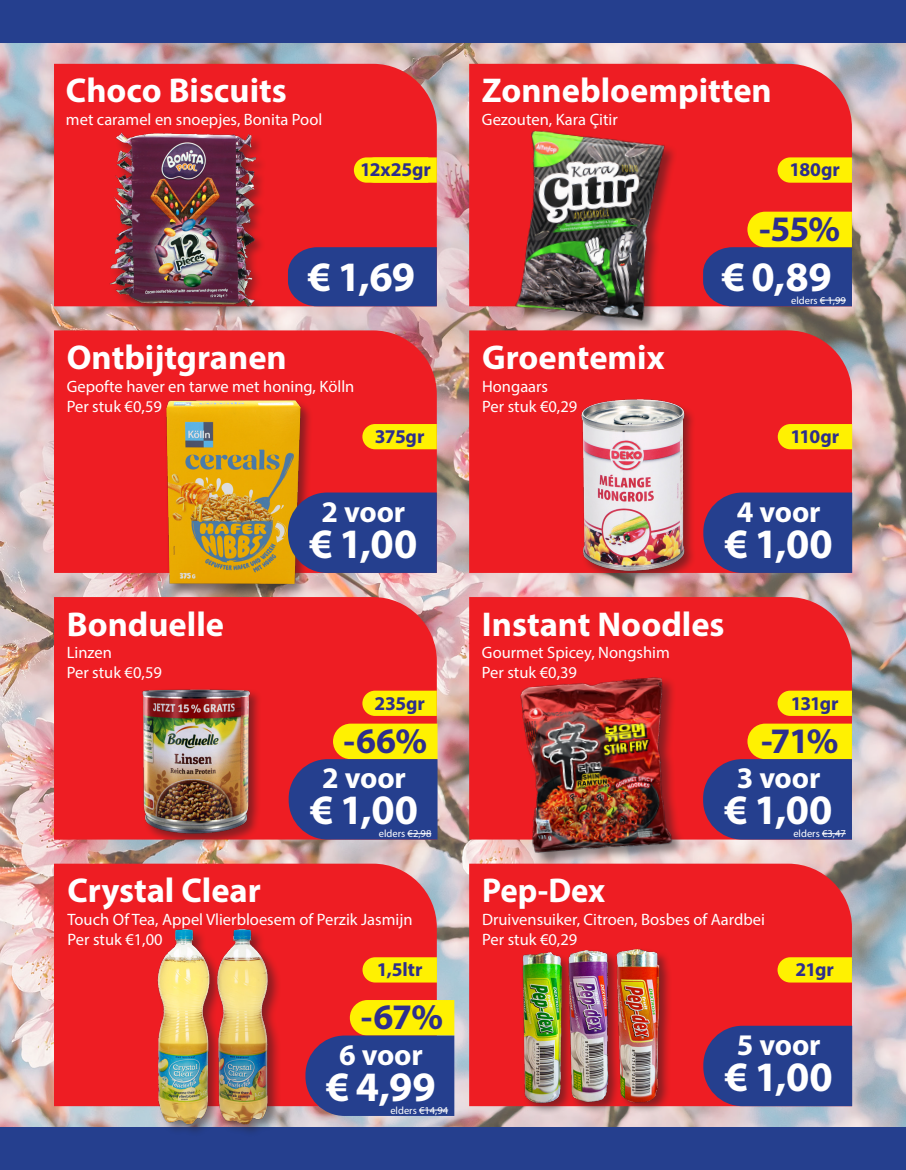
<style>
.page{position:relative;width:906px;height:1170px;background:#fff}
.page>*{position:absolute;margin:0;border:0;box-sizing:border-box;transform-origin:0 0}
.intro{font:700 42px "Myriad Pro";letter-spacing:.005em;color:#fff}
.intro-2{font:700 36px "Myriad Pro";letter-spacing:-.03em;color:#2d2e8d}
.t1{font:700 34.5px "Myriad Pro";color:#fff}
.t2{font:700 34.5px "Myriad Pro";color:#fff;scale:.95 1}
.intro-3{font:700 30px "Myriad Pro";letter-spacing:-.005em;color:#fff}
.intro-4{font:700 19.5px "Myriad Pro";letter-spacing:-.01em;color:#2d2e8d}
.t3{font:16.5px "Myriad Pro";color:#fff}
.t4{font:10.5px "Myriad Pro";color:#fff}
</style>
<div class="page">
<img style="left:0;top:43px;width:906px;height:1084px">
<div style="left:54px;top:64px;width:383px;height:242px;background:#ee1d23"></div>
<div style="left:469px;top:64px;width:383px;height:242px;background:#ee1d23"></div>
<div style="left:54px;top:863px;width:383px;height:243px;background:#ee1d23"></div>
<div style="left:469px;top:863px;width:383px;height:243px;background:#ee1d23"></div>
<div style="left:54px;top:330px;width:383px;height:243px;background:#ee1d23"></div>
<div style="left:469px;top:330px;width:383px;height:243px;background:#ee1d23"></div>
<div style="left:54px;top:597px;width:383px;height:242px;background:#ee1d23"></div>
<div style="left:469px;top:597px;width:383px;height:242px;background:#ee1d23"></div>
<div style="left:0;top:0;width:906px;height:43px;background:#253f8e"></div>
<div style="left:0;top:1127px;width:906px;height:42px;background:#253f8e"></div>
<div style="left:579px;top:398px;width:117px;height:185px;background:#231f20;opacity:.5"></div>
<img style="left:579px;top:391px;width:107px;height:187px">
<div style="left:519px;top:676px;width:167px;height:190px;background:#231f20;opacity:.5"></div>
<img style="left:513px;top:669px;width:171px;height:192px">
<div style="left:514px;top:130px;width:164px;height:204px;background:#231f20;opacity:.5"></div>
<img style="left:497px;top:122px;width:176px;height:208px">
<div style="left:164px;top:399px;width:149px;height:198px;background:#231f20;opacity:.5"></div>
<img style="left:158px;top:395px;width:149px;height:195px">
<div style="left:521px;top:947px;width:151px;height:168px;background:#231f20;opacity:.5"></div>
<img style="left:611px;top:943px;width:52px;height:163px">
<img style="left:562px;top:944px;width:52px;height:163px">
<img style="left:517px;top:945px;width:48px;height:164px">
<div style="left:109px;top:132px;width:158px;height:186px;background:#231f20;opacity:.5"></div>
<img style="left:104px;top:128px;width:157px;height:183px">
<div style="left:216px;top:927px;width:65px;height:210px;background:#231f20;opacity:.5"></div>
<img style="left:216px;top:922px;width:55px;height:208px">
<div style="left:157px;top:927px;width:66px;height:210px;background:#231f20;opacity:.5"></div>
<img style="left:156px;top:922px;width:60px;height:208px">
<svg style="left:362px;top:690px;width:75px;height:25px;background:#fde303"></svg>
<svg style="left:362px;top:957px;width:75px;height:25px;background:#fee502"></svg>
<div style="left:362px;top:424px;width:75px;height:25px;background:#fff101"></div>
<svg style="left:777px;top:690px;width:75px;height:25px;background:#fde303"></svg>
<div style="left:777px;top:424px;width:75px;height:25px;background:#fff101"></div>
<svg style="left:288px;top:492px;width:149px;height:81px;background:#304186"></svg>
<svg style="left:777px;top:957px;width:75px;height:25px;background:#fee502"></svg>
<svg style="left:289px;top:723px;width:148px;height:116px;background:#6f5e61"></svg>
<svg style="left:703px;top:492px;width:149px;height:81px;background:#313c87"></svg>
<svg style="left:703px;top:723px;width:149px;height:116px;background:#6e5f61"></svg>
<svg style="left:703px;top:1025px;width:149px;height:81px;background:#323c86"></svg>
<svg style="left:305px;top:999px;width:149px;height:116px;background:#6f6062"></svg>
<div style="left:288px;top:247px;width:149px;height:59px;background:#253f8e"></div>
<svg style="left:777px;top:157px;width:75px;height:26px;background:#fde103"></svg>
<svg style="left:703px;top:212px;width:149px;height:94px;background:#79675a"></svg>
<svg style="left:354px;top:157px;width:83px;height:26px;background:#fee602"></svg>
<div style="left:141px;top:687px;width:121px;height:159px;background:#231f20;opacity:.5"></div>
<img style="left:135px;top:681px;width:120px;height:160px">
<p class="t1" style="left:66px;top:68px;width:222px">Choco Biscuits</p>
<p class="t3" style="left:66px;top:109px;width:258px">met caramel en snoepjes, Bonita Pool</p>
<p class="intro-4" style="left:360px;top:157px;width:72px">12x25gr</p>
<p class="intro" style="left:308px;top:249px;width:109px">€ 1,69</p>
<p class="t1" style="left:67px;top:335px;width:221px">Ontbijtgranen</p>
<p class="t3" style="left:67px;top:376px;width:289px">Gepofte haver en tarwe met honing, Kölln</p>
<p class="t3" style="left:67px;top:396px;width:97px">Per stuk €0,59</p>
<p class="intro-4" style="left:375px;top:424px;width:51px">375gr</p>
<p class="t1" style="left:67px;top:601px;width:159px">Bonduelle</p>
<p class="t3" style="left:67px;top:642px;width:47px">Linzen</p>
<p class="t3" style="left:67px;top:662px;width:97px">Per stuk €0,59</p>
<p class="intro-3" style="left:321px;top:492px;width:85px">2 voor</p>
<p class="intro" style="left:309px;top:516px;width:110px">€ 1,00</p>
<p class="intro-4" style="left:374px;top:690px;width:52px">235gr</p>
<p class="intro-2" style="left:343px;top:717px;width:85px">-66%</p>
<p class="intro-3" style="left:322px;top:758px;width:85px">2 voor</p>
<p class="intro" style="left:310px;top:782px;width:110px">€ 1,00</p>
<p class="t4" style="left:379px;top:827px;width:54px">elders €2,98</p>
<p class="t1" style="left:67px;top:868px;width:195px">Crystal Clear</p>
<p class="t3" style="left:67px;top:909px;width:346px">Touch Of Tea, Appel Vlierbloesem of Perzik Jasmijn</p>
<p class="t3" style="left:67px;top:929px;width:97px">Per stuk €1,00</p>
<p class="intro-4" style="left:377px;top:956px;width:47px">1,5ltr</p>
<p class="intro-2" style="left:361px;top:993px;width:84px">-67%</p>
<p class="intro-3" style="left:339px;top:1034px;width:85px">6 voor</p>
<p class="intro" style="left:326px;top:1059px;width:111px">€ 4,99</p>
<p class="t4" style="left:390px;top:1103px;width:59px">elders €14,94</p>
<p class="t1" style="left:482px;top:68px;width:291px">Zonnebloempitten</p>
<p class="t3" style="left:482px;top:109px;width:137px">Gezouten, Kara Çitir</p>
<p class="intro-4" style="left:789px;top:157px;width:52px">180gr</p>
<p class="intro-2" style="left:759px;top:205px;width:82px">-55%</p>
<p class="t1" style="left:482px;top:335px;width:184px">Groentemix</p>
<p class="t3" style="left:482px;top:376px;width:68px">Hongaars</p>
<p class="t3" style="left:482px;top:396px;width:97px">Per stuk €0,29</p>
<p class="intro" style="left:722px;top:249px;width:111px">€ 0,89</p>
<p class="t4" style="left:791px;top:293px;width:56px">elders € 1,99</p>
<p class="intro-4" style="left:790px;top:424px;width:50px">110gr</p>
<p class="intro-3" style="left:737px;top:492px;width:85px">4 voor</p>
<p class="intro" style="left:724px;top:516px;width:110px">€ 1,00</p>
<p class="t1" style="left:482px;top:601px;width:244px">Instant Noodles</p>
<p class="t3" style="left:482px;top:642px;width:189px">Gourmet Spicey, Nongshim</p>
<p class="t3" style="left:482px;top:662px;width:97px">Per stuk €0,39</p>
<p class="intro-4" style="left:790px;top:690px;width:49px">131gr</p>
<p class="intro-2" style="left:761px;top:717px;width:79px">-71%</p>
<p class="intro-3" style="left:736px;top:758px;width:85px">3 voor</p>
<p class="intro" style="left:724px;top:782px;width:110px">€ 1,00</p>
<p class="t4" style="left:793px;top:827px;width:54px">elders €3,47</p>
<p class="t2" style="left:482px;top:868px;width:131px">Pep-Dex</p>
<p class="t3" style="left:482px;top:909px;width:284px">Druivensuiker, Citroen, Bosbes of Aardbei</p>
<p class="t3" style="left:482px;top:929px;width:97px">Per stuk €0,29</p>
<p class="intro-4" style="left:795px;top:956px;width:40px">21gr</p>
<p class="intro-3" style="left:737px;top:1025px;width:85px">5 voor</p>
<p class="intro" style="left:724px;top:1049px;width:110px">€ 1,00</p>
</div>
